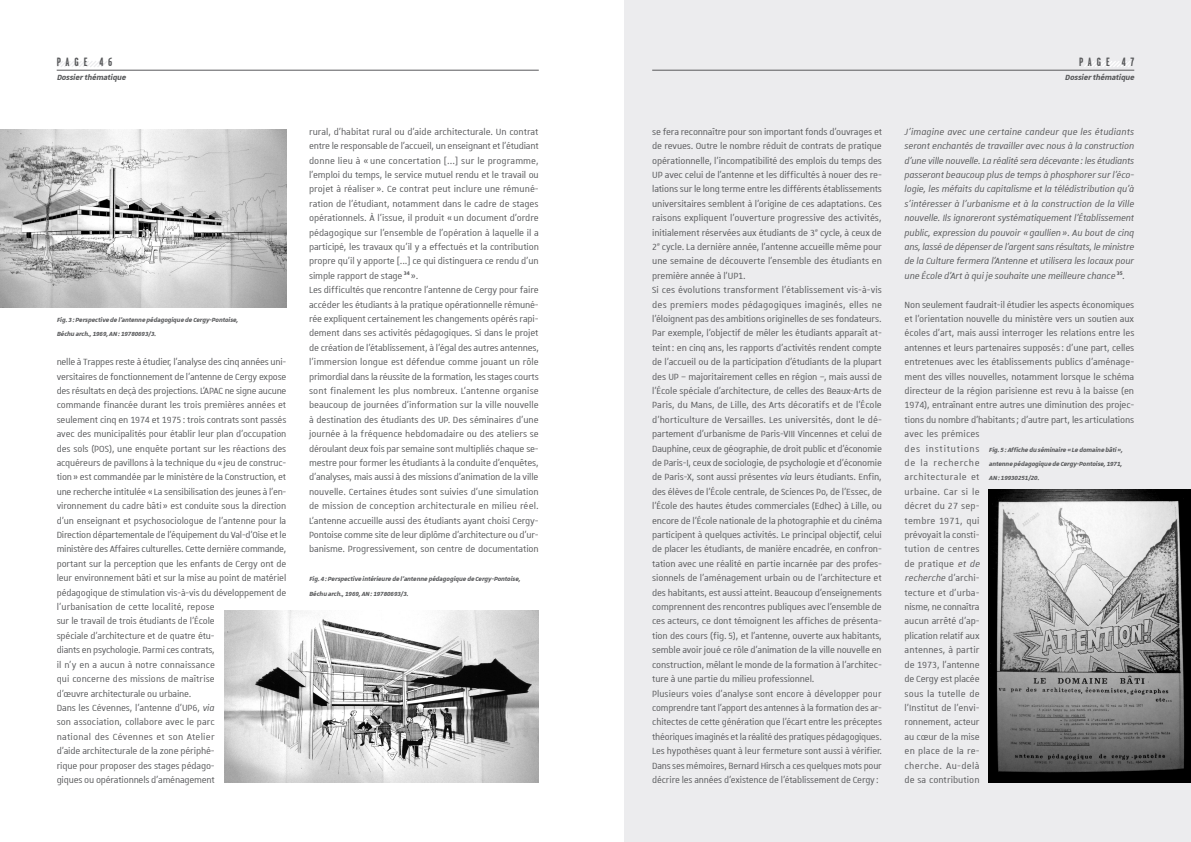
<style>
.page{position:relative;width:1191px;height:842px;background:#fff}
.page>*{position:absolute;margin:0;border:0;box-sizing:border-box;transform-origin:0 0}
.t1{font:12px/14.4px "Unistra A";letter-spacing:-.01em;color:#57585a;scale:.95 1}
.t2{font:12px/14.4px "Unistra A";letter-spacing:-.01em;color:#57585a;scale:.94 1}
.t3{font:italic 12px/14.4px "Unistra A";letter-spacing:-.01em;color:#57585a;text-align:justify;scale:.95 1}
.t4{font:700 12px "Garage Gothic";letter-spacing:.405em;color:#57585a}
.t5{font:italic 700 10px "Unistra A";color:#57585a}
.t6{font:italic 700 8px/14.4px "Unistra A";color:#57585a}
.s1{font-style:italic}
</style>
<div class="page">
<div style="left:624px;top:0;width:567px;height:842px;background:#ececee"></div>
<hr style="left:57px;top:70px;width:482px;height:1px;background:#57585a">
<hr style="left:652px;top:70px;width:482px;height:1px;background:#57585a">
<svg style="left:57px;top:61px;width:50px;height:6px"></svg>
<svg style="left:1084px;top:61px;width:50px;height:6px"></svg>
<img style="left:0;top:130px;width:286px;height:178px">
<img style="left:224px;top:611px;width:315px;height:172px">
<img style="left:988px;top:490px;width:203px;height:293px">
<p class="t4" style="left:57px;top:56px;width:57px">PAGE 46</p>
<p class="t4" style="left:1079px;top:56px;width:57px">PAGE 47</p>
<p class="t5" style="left:57px;top:72px;width:73px">Dossierthématique</p>
<p class="t5" style="left:1065px;top:72px;width:73px">Dossierthématique</p>
<p class="t6" style="left:57px;top:312px;width:184px">Fig.3:Perspective de l’antenne pédagogique de Cergy-Pontoise,<br>Béchu arch.,1969,AN:19780693/3.</p>
<p class="t2" style="left:57px;top:354px;width:246px">nelle à Trappes reste à étudier, l’analyse des cinq années uni&shy;versitaires de fonctionnement de l’antenne de Cergy expose des résultats en deçà des projections. L’APAC ne signe aucune commande financée durant les trois premières années et seulement cinq en 1974 et 1975: trois contrats sont passés avec des municipalités pour établir leur plan d’occupation des sols (POS), une enquête portant sur les réactions des acquéreurs de pavillons à la technique du «jeu de construc&shy;tion» est commandée par le ministère de la Construction, et une recherche intitulée «La sensibilisation des jeunes à l’en&shy;vironnement du cadre bâti» est conduite sous la direction d’un enseignant et psychosociologue de l’antenne pour la Direction départementale de l’équipement du Val-d’Oise et le ministère des Affaires culturelles. Cette dernière commande, portant sur la perception que les enfants de Cergy ont de leur environnement bâti et sur la mise au point de matériel pédagogique de stimulation vis-à-vis du développement de l’urbanisation de cette localité, repose<br>sur le travail de trois étudiants de l’École<br>spéciale d’architecture et de quatre étu-<br>diants en psychologie. Parmi ces contrats,<br>il n’y en a aucun à notre connaissance<br>qui concerne des missions de maîtrise<br>d’œuvre architecturale ou urbaine.<br>Dans les Cévennes, l’antenne d’UP6, <span class="s1">via<br></span>son association, collabore avec le parc<br>national des Cévennes et son Atelier<br>d’aide architecturale de la zone périphé-<br>rique pour proposer des stages pédago-<br>giques ou opérationnels d’aménagement</p>
<p class="t1" style="left:309px;top:124px;width:243px">rural, d’habitat rural ou d’aide architecturale. Un contrat entre le responsable de l’accueil, un enseignant et l’étudiant donne lieu à « une concertation [...] sur le programme, l’emploi du temps, le service mutuel rendu et le travail ou projet à réaliser ». Ce contrat peut inclure une rémuné&shy;ration de l’étudiant, notamment dans le cadre de stages opérationnels. À l’issue, il produit « un document d’ordre pédagogique sur l’ensemble de l’opération à laquelle il a participé, les travaux qu’il y a effectués et la contribution propre qu’il y apporte [...] ce qui distinguera ce rendu d’un simple rapport de stage <sup>34</sup> ».<br>Les difficultés que rencontre l’antenne de Cergy pour faire accéder les étudiants à la pratique opérationnelle rémuné&shy;rée expliquent certainement les changements opérés rapi&shy;dement dans ses activités pédagogiques. Si dans le projet de création de l’établissement, à l’égal des autres antennes, l’immersion longue est défendue comme jouant un rôle primordial dans la réussite de la formation, les stages courts sont finalement les plus nombreux. L’antenne organise beaucoup de journées d’information sur la ville nouvelle à destination des étudiants des UP. Des séminaires d’une journée à la fréquence hebdomadaire ou des ateliers se déroulant deux fois par semaine sont multipliés chaque se&shy;mestre pour former les étudiants à la conduite d’enquêtes, d’analyses, mais aussi à des missions d’animation de la ville nouvelle. Certaines études sont suivies d’une simulation de mission de conception architecturale en milieu réel.<br>L’antenne accueille aussi des étudiants ayant choisi Cergy-Pontoise comme site de leur diplôme d’architecture ou d’ur&shy;banisme. Progressivement, son centre de documentation</p>
<p class="t6" style="left:309px;top:572px;width:214px">Fig.4:Perspective intérieure de l’antenne pédagogique de Cergy-Pontoise,<br>Béchu arch.,1969,AN:19780693/3.</p>
<p class="t1" style="left:652px;top:124px;width:243px">se fera reconnaître pour son important fonds d’ouvrages et de revues. Outre le nombre réduit de contrats de pratique opérationnelle, l’incompatibilité des emplois du temps des UP avec celui de l’antenne et les difficultés à nouer des re&shy;lations sur le long terme entre les différents établissements universitaires semblent à l’origine de ces adaptations. Ces raisons expliquent l’ouverture progressive des activités, initialement réservées aux étudiants de 3<sup>e</sup> cycle, à ceux de 2<sup>e</sup> cycle. La dernière année, l’antenne accueille même pour une semaine de découverte l’ensemble des étudiants en première année à l’UP1.<br>Si ces évolutions transforment l’établissement vis-à-vis des premiers modes pédagogiques imaginés, elles ne l’éloignent pas des ambitions originelles de ses fondateurs.<br>Par exemple, l’objectif de mêler les étudiants apparaît at&shy;teint: en cinq ans, les rapports d’activités rendent compte de l’accueil ou de la participation d’étudiants de la plupart des UP – majoritairement celles en région –, mais aussi de l’École spéciale d’architecture, de celles des Beaux-Arts de Paris, du Mans, de Lille, des Arts décoratifs et de l’École d’horticulture de Versailles. Les universités, dont le dé&shy;partement d’urbanisme de Paris-VIII Vincennes et celui de Dauphine, ceux de géographie, de droit public et d’économie de Paris-I, ceux de sociologie, de psychologie et d’économie de Paris-X, sont aussi présentes <span class="s1">via</span> leurs étudiants. Enfin, des élèves de l’École centrale, de Sciences Po, de l’Essec, de l’École des hautes études commerciales (Edhec) à Lille, ou encore de l’École nationale de la photographie et du cinéma participent à quelques activités. Le principal objectif, celui de placer les étudiants, de manière encadrée, en confron&shy;tation avec une réalité en partie incarnée par des profes&shy;sionnels de l’aménagement urbain ou de l’architecture et des habitants, est aussi atteint. Beaucoup d’enseignements comprennent des rencontres publiques avec l’ensemble de ces acteurs, ce dont témoignent les affiches de présenta&shy;tion des cours (fig.5), et l’antenne, ouverte aux habitants, semble avoir joué ce rôle d’animation de la ville nouvelle en construction, mêlant le monde de la formation à l’architec&shy;ture à une partie du milieu professionnel.<br>Plusieurs voies d’analyse sont encore à développer pour comprendre tant l’apport des antennes à la formation des ar&shy;chitectes de cette génération que l’écart entre les préceptes théoriques imaginés et la réalité des pratiques pédagogiques.<br>Les hypothèses quant à leur fermeture sont aussi à vérifier.<br>Dans ses mémoires, Bernard Hirsch a ces quelques mots pour décrire les années d’existence de l’établissement de Cergy :</p>
<p class="t3" style="left:904px;top:124px;width:243px">J’imagine avec une certaine candeur que les étudiants seront enchantés de travailler avec nous à la construction d’une ville nouvelle. La réalité sera décevante: les étudiants passeront beaucoup plus de temps à phosphorer sur l’éco&shy;logie, les méfaits du capitalisme et la télédistribution qu’à s’intéresser à l’urbanisme et à la construction de la Ville nouvelle. Ils ignoreront systématiquement l’Établissement public, expression du pouvoir «gaullien». Au bout de cinq ans, lassé de dépenser de l’argent sans résultats, le ministre de la Culture fermera l’Antenne et utilisera les locaux pour une École d’Art à qui je souhaite une meilleure chance <sup>35</sup>.</p>
<p class="t1" style="left:904px;top:297px;width:243px">Non seulement faudrait-il étudier les aspects économiques et l’orientation nouvelle du ministère vers un soutien aux écoles d’art, mais aussi interroger les relations entre les antennes et leurs partenaires supposés: d’une part, celles entretenues avec les établissements publics d’aménage&shy;ment des villes nouvelles, notamment lorsque le schéma directeur de la région parisienne est revu à la baisse (en<br>1974), entraînant entre autres une diminution des projec&shy;tions du nombre d’habitants; d’autre part, les articulations avec les prémices<br>des institutions<br>de la recherche<br>architecturale et<br>urbaine. Car si le<br>décret du 27 sep-<br>tembre 1971, qui<br>prévoyait la consti-<br>tution de centres<br>de pratique <span class="s1">et de<br>recherche</span> d ’a rc h i -<br>tecture et d’urba-<br>nisme, ne connaîtra<br>aucun arrêté d’ap-<br>plication relatif aux<br>antennes, à partir<br>de 1973, l’antenne<br>de Cergy est placée<br>sous la tutelle de<br>l’Institut de l’envi-<br>ronnement, acteur<br>au cœur de la mise<br>en place de la re-<br>cherche. Au-delà<br>de sa contribution</p>
<p class="t6" style="left:988px;top:442px;width:137px;text-align:justify">Fig.5:Affiche du séminaire «Le domaine bâti», antenne pédagogique de Cergy-Pontoise,1971, AN:19930251/20.</p>
</div>
